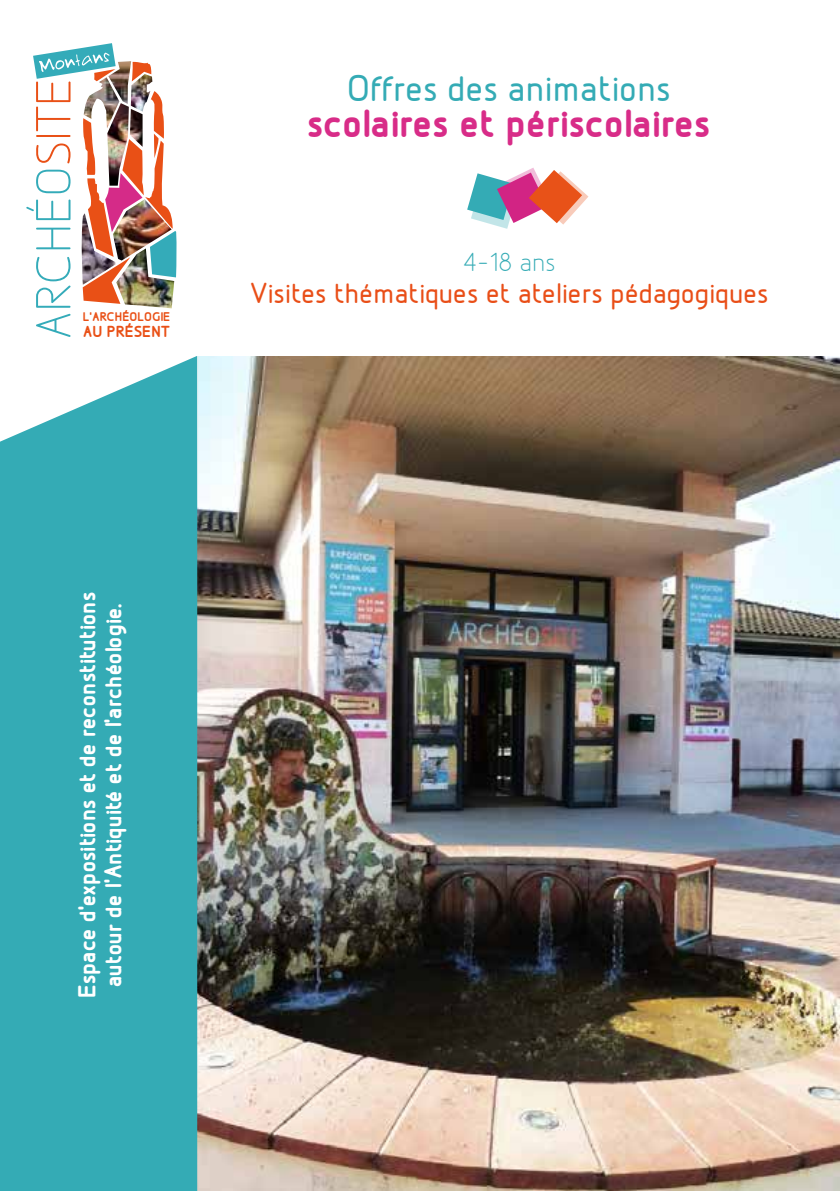
<style>
.page{position:relative;width:840px;height:1191px;background:#fff}
.page>*{position:absolute;margin:0;border:0;box-sizing:border-box;transform-origin:0 0}
.t1{font:52.2px "Designio";color:#34abb9}
.t2{font:700 44px "Designio";color:#d82c88}
.t3{font:500 39.6px "Designio";color:#34abb5}
.t4{font:500 30.8px "Designio";color:#e94e17}
.t5{font:27.8px "Designio";color:#34abb5}
.t6{font:700 26px/26px "Designio";letter-spacing:-.005em;color:#fff;text-align:center}
.t7{font:700 17px "Designio";color:#e95016}
.t8{font:700 13.4px "Designio";letter-spacing:.005em;color:#e95016}
.s1{color:#e95016}
</style>
<div class="page">
<img style="left:197px;top:356px;width:642px;height:835px">
<div style="left:0;top:356px;width:197px;height:835px;background:#34abb5"></div>
<svg style="left:132px;top:62px;width:19px;height:12px"></svg>
<svg style="left:83px;top:91px;width:94px;height:213px"></svg>
<svg style="left:33px;top:43px;width:82px;height:36px"></svg>
<img style="left:108px;top:61px;width:23px;height:43px">
<img style="left:131px;top:74px;width:21px;height:38px">
<img style="left:84px;top:77px;width:35px;height:51px">
<img style="left:107px;top:103px;width:22px;height:83px">
<img style="left:130px;top:109px;width:12px;height:38px">
<img style="left:113px;top:199px;width:58px;height:61px">
<img style="left:116px;top:248px;width:58px;height:60px">
<img style="left:81px;top:213px;width:34px;height:72px">
<svg style="left:467px;top:168px;width:121px;height:61px"></svg>
<h1 class="t1" style="left:26px;top:341px;width:264px;rotate:-90deg">ARCHÉO<span class="s1">SITE</span></h1>
<p class="t8" style="left:83px;top:310px;width:89px">L’ARCHÉOLOGIE</p>
<p class="t7" style="left:83px;top:322px;width:88px">AU PRÉSENT</p>
<h3 class="t3" style="left:347px;top:68px;width:324px">Offres des animations</h3>
<h2 class="t2" style="left:307px;top:99px;width:404px">scolaires et périscolaires</h2>
<p class="t5" style="left:462px;top:248px;width:94px">4-18 ans</p>
<p class="t4" style="left:249px;top:277px;width:520px">Visites thématiques et ateliers pédagogiques</p>
<p class="t6" style="left:74px;top:998px;width:408px;rotate:-90deg">Espace d’expositions et de reconstitutions autour de l’Antiquité et de l’archéologie.</p>
</div>
